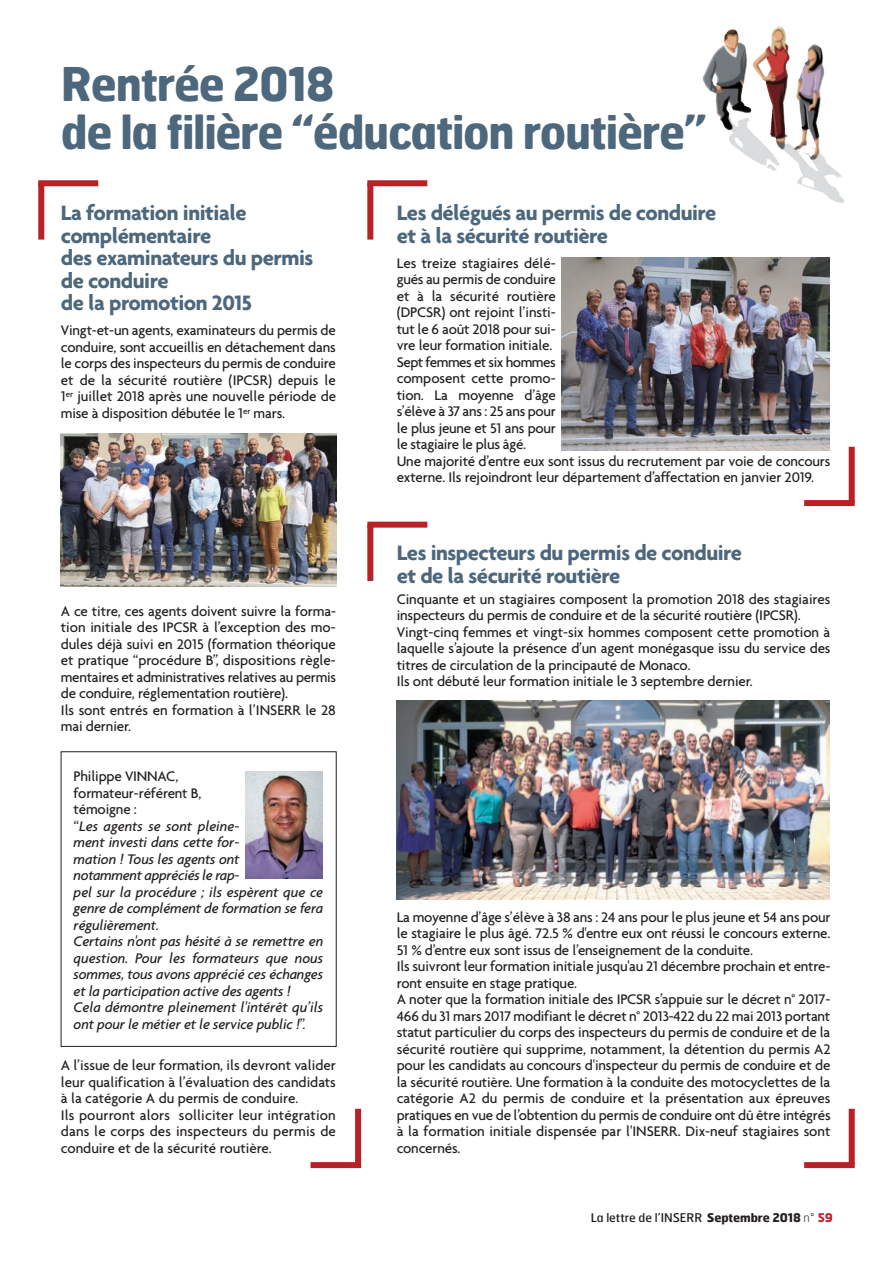
<style>
.page{position:relative;width:893px;height:1263px;background:#fff}
.page>*{position:absolute;margin:0;border:0;box-sizing:border-box;transform-origin:0 0}
.t1{font:700 46.5px/48px "Hermes";letter-spacing:-.03em;color:#4d677c;scale:.95 1}
.t2{font:700 22.5px/22.5px "Agenda";letter-spacing:-.02em;color:#4d677c}
.t3{font:500 15px/16.5px "Agenda";letter-spacing:-.01em;color:#231f20}
.t4{font:italic 500 15px/16.5px "Agenda";letter-spacing:-.01em;color:#231f20}
.t5{font:12px "Hermes";color:#231f20}
.s1{font-style:normal}
.s2{font-weight:700}
.s3{font-weight:100}
.s4{font-weight:700;color:#bc2431}
</style>
<div class="page">
<img style="left:783px;top:44px;width:19px;height:104px">
<div style="left:38px;top:183px;width:6px;height:57px;background:#b82227"></div>
<div style="left:38px;top:180px;width:60px;height:6px;background:#b82227"></div>
<div style="left:367px;top:183px;width:6px;height:57px;background:#b82227"></div>
<div style="left:367px;top:180px;width:60px;height:6px;background:#b82227"></div>
<div style="left:367px;top:525px;width:6px;height:56px;background:#b82227"></div>
<div style="left:367px;top:522px;width:60px;height:6px;background:#b82227"></div>
<div style="left:355px;top:1109px;width:6px;height:56px;background:#b82227"></div>
<div style="left:310px;top:1162px;width:51px;height:6px;background:#b82227"></div>
<div style="left:849px;top:1109px;width:6px;height:56px;background:#b82227"></div>
<div style="left:804px;top:1162px;width:51px;height:6px;background:#b82227"></div>
<div style="left:849px;top:447px;width:6px;height:56px;background:#b82227"></div>
<div style="left:804px;top:500px;width:51px;height:6px;background:#b82227"></div>
<img style="left:61px;top:434px;width:275px;height:153px">
<img style="left:562px;top:257px;width:268px;height:194px">
<img style="left:396px;top:700px;width:434px;height:200px">
<div style="left:61px;top:751px;width:275px;height:296px;border:1px solid #231f20"></div>
<img style="left:246px;top:771px;width:76px;height:107px">
<h1 class="t1" style="left:61px;top:58px;width:681px">Rentrée 2018<br>de la filière “éducation routière”</h1>
<h2 class="t2" style="left:61px;top:201px;width:254px">La formation initiale complémentaire<br>des examinateurs du permis de conduire<br>de la promotion 2015</h2>
<p class="t3" style="left:61px;top:322px;width:277px;text-align:justify">Vingt-et-un agents, examinateurs du permis de conduire, sont accueillis en détachement dans le corps des inspecteurs du permis de conduire et de la sécurité routière (IPCSR) depuis le 1<sup>er</sup> juillet 2018 après une nouvelle période de mise à disposition débutée le 1<sup>er</sup> mars.</p>
<p class="t3" style="left:61px;top:602px;width:277px">A ce titre, ces agents doivent suivre la forma&shy;tion initiale des IPCSR à l’exception des mo&shy;dules déjà suivi en 2015 (formation théorique et pratique “procédure B”, dispositions règle&shy;mentaires et administratives relatives au permis de conduire, réglementation routière).<br>Ils sont entrés en formation à l’INSERR le 28 mai dernier.</p>
<p class="t4" style="left:74px;top:768px;width:251px"><span class="s1">Philippe VINNAC,<br>formateur-référent B,<br>témoigne :<br>“</span>Les agents se sont pleine-<br>ment investi dans cette for-<br>mation ! Tous les agents ont<br>notamment appréciés le rap-<br>pel sur la procédure ; ils espèrent que ce genre de complément de formation se fera régulièrement.<br>Certains n'ont pas hésité à se remettre en question. Pour les formateurs que nous sommes, tous avons apprécié ces échanges et la participation active des agents !<br>Cela démontre pleinement l'intérêt qu’ils ont pour le métier et le service public !<span class="s1">”.</span></p>
<p class="t3" style="left:61px;top:1057px;width:277px">A l’issue de leur formation, ils devront valider leur qualification à l’évaluation des candidats à la catégorie A du permis de conduire.<br>Ils pourront alors solliciter leur intégration dans le corps des inspecteurs du permis de conduire et de la sécurité routière.</p>
<h2 class="t2" style="left:397px;top:201px;width:321px">Les délégués au permis de conduire et à la sécurité routière</h2>
<p class="t3" style="left:397px;top:254px;width:435px">Les treize stagiaires délé-<br>gués au permis de conduire<br>et à la sécurité routière<br>(DPCSR) ont rejoint l’insti-<br>tut le 6 août 2018 pour sui-<br>vre leur formation initiale.<br>Sept femmes et six hommes<br>composent cette promo-<br>tion. La moyenne d’âge<br>s’élève à 37 ans : 25 ans pour<br>le plus jeune et 51 ans pour<br>le stagiaire le plus âgé.<br>Une majorité d’entre eux sont issus du recrutement par voie de concours externe. Ils rejoindront leur département d’affectation en janvier 2019.</p>
<h2 class="t2" style="left:397px;top:541px;width:347px">Les inspecteurs du permis de conduire et de la sécurité routière</h2>
<p class="t3" style="left:397px;top:590px;width:435px">Cinquante et un stagiaires composent la promotion 2018 des stagiaires inspecteurs du permis de conduire et de la sécurité routière (IPCSR).<br>Vingt-cinq femmes et vingt-six hommes composent cette promotion à laquelle s’ajoute la présence d’un agent monégasque issu du service des titres de circulation de la principauté de Monaco.<br>Ils ont débuté leur formation initiale le 3 septembre dernier.</p>
<p class="t3" style="left:397px;top:908px;width:435px">La moyenne d’âge s’élève à 38 ans : 24 ans pour le plus jeune et 54 ans pour le stagiaire le plus âgé. 72.5 % d'entre eux ont réussi le concours externe.<br>51 % d’entre eux sont issus de l’enseignement de la conduite.<br>Ils suivront leur formation initiale jusqu'au 21 décembre prochain et entre&shy;ront ensuite en stage pratique.<br>A noter que la formation initiale des IPCSR s’appuie sur le décret n° 2017- 466 du 31 mars 2017 modifiant le décret n° 2013-422 du 22 mai 2013 portant statut particulier du corps des inspecteurs du permis de conduire et de la sécurité routière qui supprime, notamment, la détention du permis A2 pour les candidats au concours d'inspecteur du permis de conduire et de la sécurité routière. Une formation à la conduite des motocyclettes de la catégorie A2 du permis de conduire et la présentation aux épreuves pratiques en vue de l’obtention du permis de conduire ont dû être intégrés à la formation initiale dispensée par l'INSERR. Dix-neuf stagiaires sont concernés.</p>
<p class="t5" style="left:591px;top:1210px;width:244px">La lettre de l’INSERR <span class="s2">Septembre 2018</span> <span class="s3">n°</span> <span class="s4">59</span></p>
</div>
